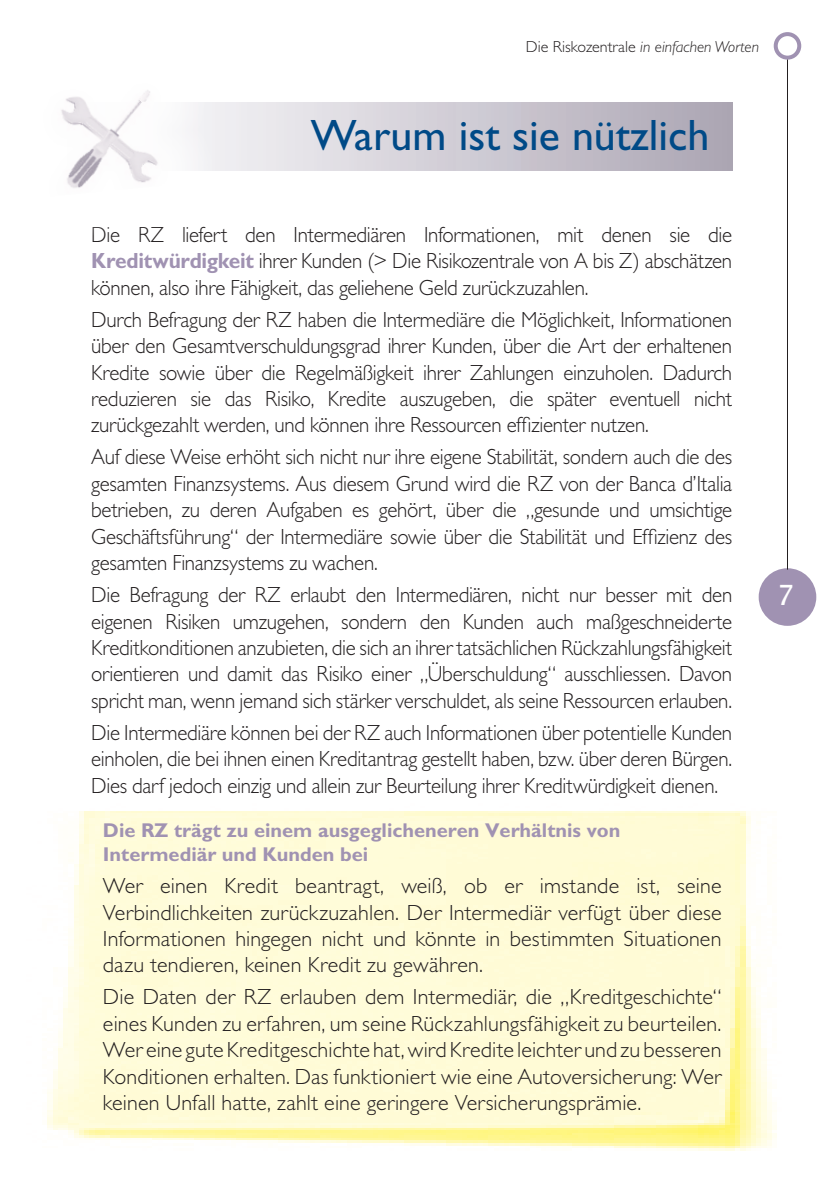
<style>
.page{position:relative;width:840px;height:1191px;background:#fff}
.page>*{position:absolute;margin:0;border:0;box-sizing:border-box;transform-origin:0 0}
.TITOLO_SEZIONE{font:44px "Gill Sans Std";color:#004a87}
.t1{font:28px "Lucida Console";color:#fff}
.PARAGRAFO{font:300 22px/26.4px "Gill Sans Std";letter-spacing:-.01em;color:#231f20;text-align:justify;scale:.95 1}
.PARAGRAFO-2{font:300 22px/26.4px "Gill Sans Std";letter-spacing:-.01em;color:#231f20;text-align:justify}
.TITOLETTO_PARAGRAFO{font:700 20px/24px "Gill Sans Std";color:#a092b2}
.t2{font:italic 300 16px "Gill Sans Std";color:#231f20}
.s1{font-style:normal}
.s2{font-weight:700;color:#a092b2}
</style>
<div class="page">
<div style="left:760px;top:570px;width:53px;height:54px;background:#a092b2;border-radius:50%"></div>
<div style="left:758px;top:568px;width:57px;height:58px;border:4px solid #a092b2;border-radius:50%"></div>
<hr style="left:786px;top:59px;width:1px;height:510px;background:#231f20">
<div style="left:773px;top:32px;width:27px;height:28px;border:4px solid #a092b2;border-radius:50%"></div>
<img style="left:47px;top:811px;width:730px;height:340px">
<svg style="left:220px;top:103px;width:511px;height:68px;background:#cecad3"></svg>
<div style="left:194px;top:102px;width:26px;height:69px;background:#f0f0f3"></div>
<img style="left:61px;top:90px;width:133px;height:98px">
<p class="t2" style="left:525px;top:38px;width:234px"><span class="s1">Die Riskozentrale</span> in einfachen Worten</p>
<p class="TITOLO_SEZIONE" style="left:311px;top:110px;width:400px">Warum ist sie nützlich</p>
<p class="PARAGRAFO" style="left:91px;top:221px;width:675px">Die RZ liefert den Intermediären Informationen, mit denen sie die <span class="s2">Kreditwürdigkeit</span> ihrer Kunden (&gt; Die Risikozentrale von A bis Z) abschätzen können, also ihre Fähigkeit, das geliehene Geld zurückzuzahlen.</p>
<p class="PARAGRAFO" style="left:91px;top:306px;width:676px">Durch Befragung der RZ haben die Intermediäre die Möglichkeit, Informationen über den Gesamtverschuldungsgrad ihrer Kunden, über die Art der erhaltenen Kredite sowie über die Regelmäßigkeit ihrer Zahlungen einzuholen. Dadurch reduzieren sie das Risiko, Kredite auszugeben, die später eventuell nicht zurückgezahlt werden, und können ihre Ressourcen effizienter nutzen.</p>
<p class="PARAGRAFO" style="left:91px;top:444px;width:676px">Auf diese Weise erhöht sich nicht nur ihre eigene Stabilität, sondern auch die des gesamten Finanzsystems. Aus diesem Grund wird die RZ von der Banca d’Italia betrieben, zu deren Aufgaben es gehört, über die „gesunde und umsichtige Geschäftsführung“ der Intermediäre sowie über die Stabilität und Effizienz des gesamten Finanzsystems zu wachen.</p>
<p class="PARAGRAFO" style="left:91px;top:582px;width:676px">Die Befragung der RZ erlaubt den Intermediären, nicht nur besser mit den eigenen Risiken umzugehen, sondern den Kunden auch maßgeschneiderte Kreditkonditionen anzubieten, die sich an ihrer tatsächlichen Rückzahlungsfähigkeit orientieren und damit das Risiko einer „Überschuldung“ ausschliessen. Davon spricht man, wenn jemand sich stärker verschuldet, als seine Ressourcen erlauben.</p>
<p class="PARAGRAFO" style="left:91px;top:719px;width:675px">Die Intermediäre können bei der RZ auch Informationen über potentielle Kunden einholen, die bei ihnen einen Kreditantrag gestellt haben, bzw. über deren Bürgen.<br>Dies darf jedoch einzig und allein zur Beurteilung ihrer Kreditwürdigkeit dienen.</p>
<p class="TITOLETTO_PARAGRAFO" style="left:103px;top:818px;width:518px">Die RZ trägt zu einem ausgeglicheneren Verhältnis von<br>Intermediär und Kunden bei</p>
<p class="PARAGRAFO-2" style="left:103px;top:872px;width:619px">Wer einen Kredit beantragt, weiß, ob er imstande ist, seine Verbindlichkeiten zurückzuzahlen. Der Intermediär verfügt über diese Informationen hingegen nicht und könnte in bestimmten Situationen dazu tendieren, keinen Kredit zu gewähren.</p>
<p class="PARAGRAFO-2" style="left:103px;top:984px;width:619px">Die Daten der RZ erlauben dem Intermediär, die „Kreditgeschichte“ eines Kunden zu erfahren, um seine Rückzahlungsfähigkeit zu beurteilen.<br>Wer eine gute Kreditgeschichte hat, wird Kredite leichter und zu besseren Konditionen erhalten. Das funktioniert wie eine Autoversicherung: Wer keinen Unfall hatte, zahlt eine geringere Versicherungsprämie.</p>
<p class="t1" style="left:777px;top:583px;width:18px">7</p>
</div>
